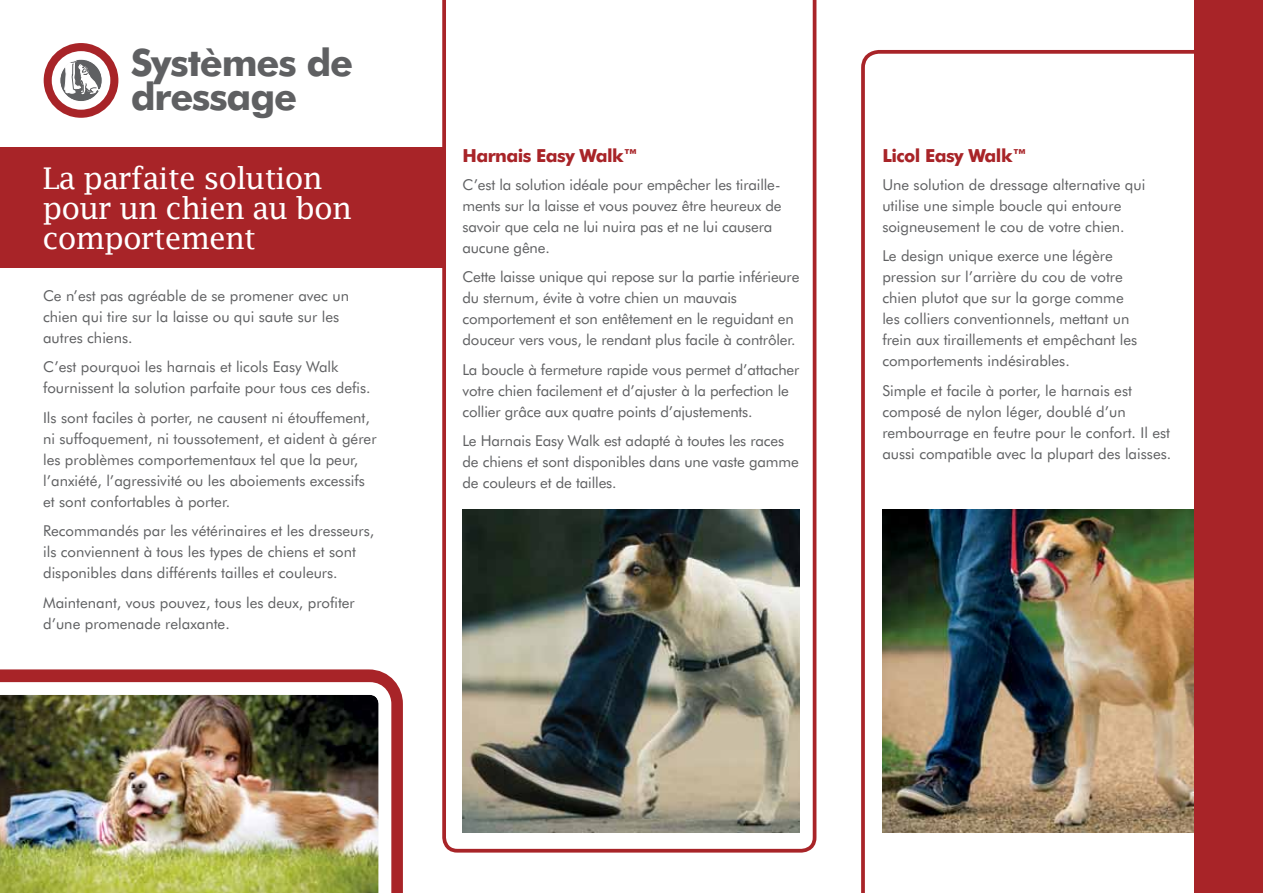
<style>
.page{position:relative;width:1263px;height:893px;background:#fff}
.page>*{position:absolute;margin:0;border:0;box-sizing:border-box;transform-origin:0 0}
.t1{font:700 37.8px/33.8px "Futura BT";letter-spacing:-.03em;color:#5f6062}
.t2{font:30px/30px "Lucida Fax";letter-spacing:-.03em;color:#fff}
.t3{font:700 18px "Futura BT";letter-spacing:-.03em;color:#a82428}
.t4{font:15px/21px "Futura BT";color:#5f6062}
</style>
<div class="page">
<div style="left:0;top:148px;width:510px;height:120px;background:#a82428"></div>
<svg style="left:0;top:669px;width:403px;height:224px;background:#ad3235"></svg>
<img style="left:0;top:682px;width:391px;height:211px">
<img style="left:861px;top:48px;width:334px;height:845px">
<div style="left:1195px;top:0;width:68px;height:893px;background:#a82428"></div>
<svg style="left:440px;top:0;width:377px;height:853px"></svg>
<img style="left:463px;top:509px;width:336px;height:323px">
<div style="left:44px;top:43px;width:74px;height:75px;background:#a82428;border-radius:50%"></div>
<div style="left:52px;top:51px;width:58px;height:59px;background:#fff;border-radius:50%"></div>
<svg style="left:60px;top:59px;width:42px;height:43px"></svg>
<svg style="left:62px;top:59px;width:40px;height:35px"></svg>
<div style="left:60px;top:59px;width:42px;height:43px;border:1px solid #fff;border-radius:50%"></div>
<h1 class="t1" style="left:131px;top:45px;width:224px">Systèmes de dressage</h1>
<h2 class="t2" style="left:43px;top:163px;width:311px">La parfaite solution pour un chien au bon comportement</h2>
<p class="t4" style="left:43px;top:285px;width:307px">Ce n’est pas agréable de se promener avec un chien qui tire sur la laisse ou qui saute sur les autres chiens.</p>
<p class="t4" style="left:43px;top:356px;width:329px">C’est pourquoi les harnais et licols Easy Walk fournissent la solution parfaite pour tous ces defis.</p>
<p class="t4" style="left:43px;top:407px;width:335px">Ils sont faciles à porter, ne causent ni étouffement, ni suffoquement, ni toussotement, et aident à gérer les problèmes comportementaux tel que la peur, l’anxiété, l’agressivité ou les aboiements excessifs et sont confortables à porter.</p>
<p class="t4" style="left:43px;top:520px;width:333px">Recommandés par les vétérinaires et les dresseurs, ils conviennent à tous les types de chiens et sont disponibles dans différents tailles et couleurs.</p>
<p class="t4" style="left:43px;top:592px;width:313px">Maintenant, vous pouvez, tous les deux, profiter d’une promenade relaxante.</p>
<p class="t3" style="left:462px;top:145px;width:177px">Harnais Easy Walk™</p>
<p class="t4" style="left:462px;top:174px;width:320px">C’est la solution idéale pour empêcher les tiraille&shy;ments sur la laisse et vous pouvez être heureux de savoir que cela ne lui nuira pas et ne lui causera aucune gêne.</p>
<p class="t4" style="left:462px;top:266px;width:338px">Cette laisse unique qui repose sur la partie inférieure du sternum, évite à votre chien un mauvais comportement et son entêtement en le reguidant en douceur vers vous, le rendant plus facile à contrôler.</p>
<p class="t4" style="left:462px;top:359px;width:338px">La boucle à fermeture rapide vous permet d’attacher votre chien facilement et d’ajuster à la perfection le collier grâce aux quatre points d’ajustements.</p>
<p class="t4" style="left:462px;top:430px;width:338px">Le Harnais Easy Walk est adapté à toutes les races de chiens et sont disponibles dans une vaste gamme de couleurs et de tailles.</p>
<p class="t3" style="left:882px;top:145px;width:146px">Licol Easy Walk™</p>
<p class="t4" style="left:882px;top:174px;width:265px">Une solution de dressage alternative qui utilise une simple boucle qui entoure soigneusement le cou de votre chien.</p>
<p class="t4" style="left:882px;top:245px;width:256px">Le design unique exerce une légère pression sur l’arrière du cou de votre chien plutot que sur la gorge comme les colliers conventionnels, mettant un frein aux tiraillements et empêchant les comportements indésirables.</p>
<p class="t4" style="left:882px;top:380px;width:290px">Simple et facile à porter, le harnais est composé de nylon léger, doublé d’un rembourrage en feutre pour le confort. Il est aussi compatible avec la plupart des laisses.</p>
</div>
